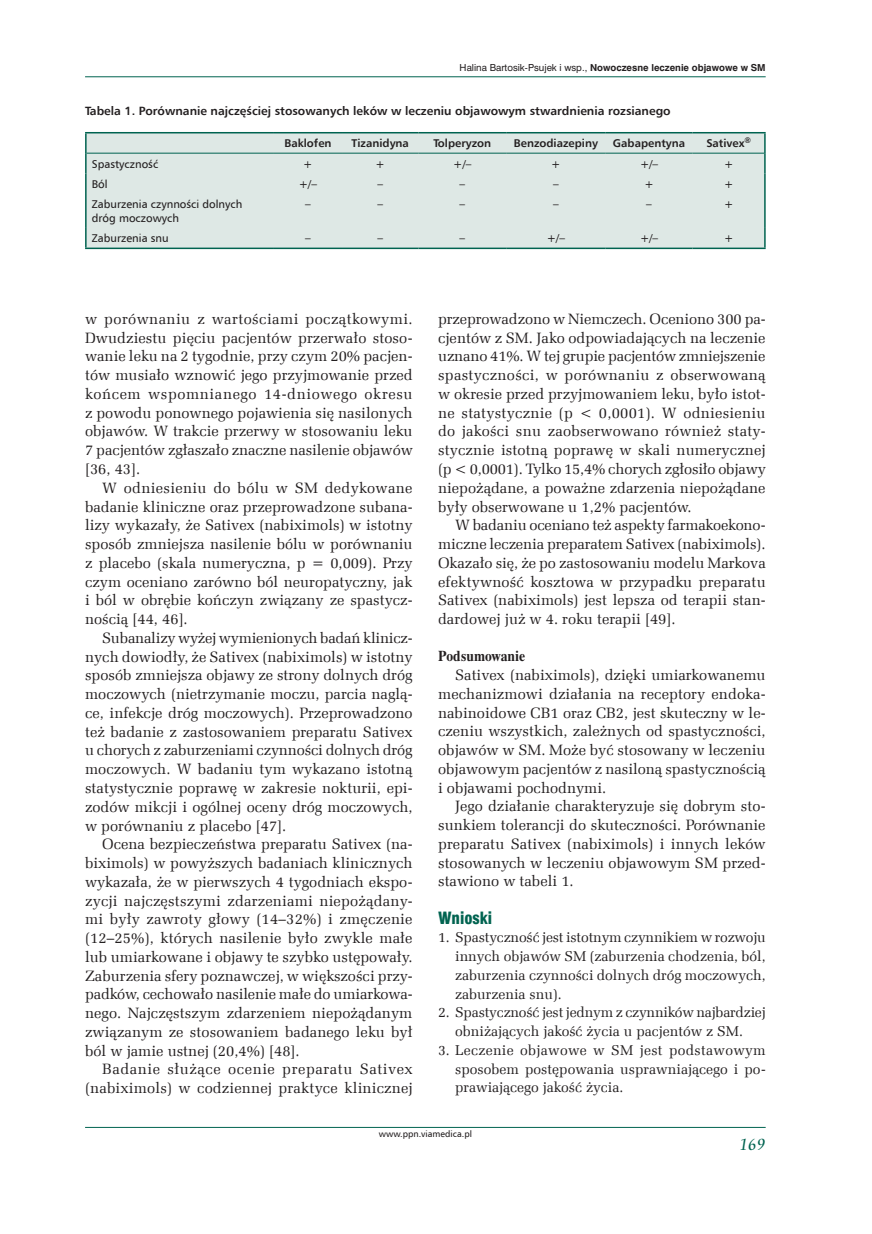
<style>
.page{position:relative;width:872px;height:1234px;background:#fff}
.page>*{position:absolute;margin:0;border:0;box-sizing:border-box;transform-origin:0 0}
._05_srodtytul{font:16.5px "Swis 721 Blk Cn EU";color:#006350}
.t1{font:italic 16.5px "Carmina Md PL";color:#006350;scale:.9 1}
._04_tekst{font:15px/18.8px "Zapf Ellipt EU";color:#231f20;text-align:justify}
._05_srodtytul_2{font:700 15px "Time Ibis EE";color:#231f20;scale:.9 1}
.t2{font:14.25px/18.8px "Zapf Ellipt EU";color:#231f20;text-align:justify}
._07_tabelka_tytuł{font:700 12px "Humnst 777 EU";color:#231f20}
._07_tabelka_tekst{font:11.25px/13.5px "Humnst 777 EU";color:#231f20}
._07_tabelka_nagłówek{font:700 11.25px "Humnst 777 EU";color:#231f20}
.t3{font:700 9px "Swis 721 PL";color:#231f20}
.t4{font:9px "Humnst 777 EU";color:#231f20}
.s1{font-weight:400}
</style>
<div class="page">
<hr style="left:85px;top:76px;width:680px;height:1px;background:#006350">
<hr style="left:85px;top:1126px;width:680px;height:1px;background:#006350">
<div style="left:87px;top:133px;width:677px;height:114px;background:#dee8e5"></div>
<hr style="left:85px;top:132px;width:189px;height:1px;background:#006350">
<hr style="left:85px;top:133px;width:2px;height:20px;background:#006350">
<hr style="left:274px;top:132px;width:68px;height:1px;background:#006350">
<hr style="left:342px;top:132px;width:76px;height:1px;background:#006350">
<hr style="left:418px;top:132px;width:88px;height:1px;background:#006350">
<hr style="left:506px;top:132px;width:99px;height:1px;background:#006350">
<hr style="left:605px;top:132px;width:87px;height:1px;background:#006350">
<hr style="left:692px;top:132px;width:73px;height:1px;background:#006350">
<hr style="left:85px;top:153px;width:2px;height:20px;background:#006350">
<hr style="left:85px;top:173px;width:2px;height:21px;background:#006350">
<svg style="left:764px;top:133px;width:1px;height:61px"></svg>
<hr style="left:85px;top:194px;width:2px;height:34px;background:#006350">
<hr style="left:764px;top:194px;width:1px;height:34px;background:#006350">
<svg style="left:85px;top:228px;width:2px;height:19px"></svg>
<svg style="left:764px;top:228px;width:1px;height:19px"></svg>
<hr style="left:85px;top:247px;width:189px;height:2px;background:#006350">
<hr style="left:274px;top:247px;width:68px;height:2px;background:#006350">
<hr style="left:342px;top:247px;width:76px;height:2px;background:#006350">
<hr style="left:418px;top:247px;width:88px;height:2px;background:#006350">
<hr style="left:506px;top:247px;width:99px;height:2px;background:#006350">
<hr style="left:605px;top:247px;width:87px;height:2px;background:#006350">
<hr style="left:692px;top:247px;width:73px;height:2px;background:#006350">
<hr style="left:87px;top:153px;width:187px;height:1px;background:#006350">
<hr style="left:274px;top:153px;width:68px;height:1px;background:#006350">
<hr style="left:342px;top:153px;width:76px;height:1px;background:#006350">
<hr style="left:418px;top:153px;width:88px;height:1px;background:#006350">
<hr style="left:506px;top:153px;width:99px;height:1px;background:#006350">
<hr style="left:605px;top:153px;width:87px;height:1px;background:#006350">
<hr style="left:692px;top:153px;width:72px;height:1px;background:#006350">
<p class="t3" style="left:459px;top:62px;width:307px"><span class="s1">Halina Bartosik-Psujek i wsp.,</span> Nowoczesne leczenie objawowe w SM</p>
<p class="_07_tabelka_tytuł" style="left:85px;top:103px;width:587px">Tabela 1. Porównanie najczęściej stosowanych leków w leczeniu objawowym stwardnienia rozsianego</p>
<p class="_07_tabelka_nagłówek" style="left:284px;top:136px;width:49px">Baklofen</p>
<p class="_07_tabelka_nagłówek" style="left:351px;top:136px;width:59px">Tizanidyna</p>
<p class="_07_tabelka_nagłówek" style="left:433px;top:136px;width:59px">Tolperyzon</p>
<p class="_07_tabelka_nagłówek" style="left:514px;top:136px;width:86px">Benzodiazepiny</p>
<p class="_07_tabelka_nagłówek" style="left:613px;top:136px;width:74px">Gabapentyna</p>
<p class="_07_tabelka_nagłówek" style="left:706px;top:136px;width:46px">Sativex<sup>®</sup></p>
<p class="_07_tabelka_tekst" style="left:92px;top:157px;width:68px">Spastyczność</p>
<p class="_07_tabelka_tekst" style="left:303px;top:157px;width:11px">+</p>
<p class="_07_tabelka_tekst" style="left:375px;top:157px;width:11px">+</p>
<p class="_07_tabelka_tekst" style="left:453px;top:157px;width:20px">+/–</p>
<p class="_07_tabelka_tekst" style="left:551px;top:157px;width:11px">+</p>
<p class="_07_tabelka_tekst" style="left:640px;top:157px;width:20px">+/–</p>
<p class="_07_tabelka_tekst" style="left:724px;top:157px;width:11px">+</p>
<p class="_07_tabelka_tekst" style="left:92px;top:177px;width:17px">Ból</p>
<p class="_07_tabelka_tekst" style="left:299px;top:177px;width:20px">+/–</p>
<p class="_07_tabelka_tekst" style="left:377px;top:177px;width:7px">–</p>
<p class="_07_tabelka_tekst" style="left:459px;top:177px;width:7px">–</p>
<p class="_07_tabelka_tekst" style="left:553px;top:177px;width:7px">–</p>
<p class="_07_tabelka_tekst" style="left:644px;top:177px;width:11px">+</p>
<p class="_07_tabelka_tekst" style="left:724px;top:177px;width:11px">+</p>
<p class="_07_tabelka_tekst" style="left:92px;top:197px;width:152px">Zaburzenia czynności dolnych dróg moczowych</p>
<p class="_07_tabelka_tekst" style="left:305px;top:197px;width:7px">–</p>
<p class="_07_tabelka_tekst" style="left:377px;top:197px;width:7px">–</p>
<p class="_07_tabelka_tekst" style="left:459px;top:197px;width:7px">–</p>
<p class="_07_tabelka_tekst" style="left:553px;top:197px;width:7px">–</p>
<p class="_07_tabelka_tekst" style="left:646px;top:197px;width:7px">–</p>
<p class="_07_tabelka_tekst" style="left:724px;top:197px;width:11px">+</p>
<p class="_07_tabelka_tekst" style="left:92px;top:231px;width:78px">Zaburzenia snu</p>
<p class="_07_tabelka_tekst" style="left:305px;top:231px;width:7px">–</p>
<p class="_07_tabelka_tekst" style="left:377px;top:231px;width:7px">–</p>
<p class="_07_tabelka_tekst" style="left:459px;top:231px;width:7px">–</p>
<p class="_07_tabelka_tekst" style="left:547px;top:231px;width:20px">+/–</p>
<p class="_07_tabelka_tekst" style="left:640px;top:231px;width:20px">+/–</p>
<p class="_07_tabelka_tekst" style="left:724px;top:231px;width:11px">+</p>
<p class="_04_tekst" style="left:85px;top:309px;width:329px">w porównaniu z wartościami początkowymi.<br>Dwudziestu pięciu pacjentów przerwało stoso&shy;wanie leku na 2 tygodnie, przy czym 20% pacjen&shy;tów musiało wznowić jego przyjmowanie przed końcem wspomnianego 14-dniowego okresu z powodu ponownego pojawienia się nasilonych objawów. W trakcie przerwy w stosowaniu leku 7 pacjentów zgłaszało znaczne nasilenie objawów [36, 43].</p>
<p class="_04_tekst" style="left:85px;top:478px;width:329px;text-indent:17px">W odniesieniu do bólu w SM dedykowane badanie kliniczne oraz przeprowadzone subana&shy;lizy wykazały, że Sativex (nabiximols) w istotny sposób zmniejsza nasilenie bólu w porównaniu z placebo (skala numeryczna, p = 0,009). Przy czym oceniano zarówno ból neuropatyczny, jak i ból w obrębie kończyn związany ze spastycz&shy;nością [44, 46].</p>
<p class="_04_tekst" style="left:85px;top:628px;width:329px;text-indent:17px">Subanalizy wyżej wymienionych badań klinicz&shy;nych dowiodły, że Sativex (nabiximols) w istotny sposób zmniejsza objawy ze strony dolnych dróg moczowych (nietrzymanie moczu, parcia naglą&shy;ce, infekcje dróg moczowych). Przeprowadzono też badanie z zastosowaniem preparatu Sativex u chorych z zaburzeniami czynności dolnych dróg moczowych. W badaniu tym wykazano istotną statystycznie poprawę w zakresie nokturii, epi&shy;zodów mikcji i ogólnej oceny dróg moczowych, w porównaniu z placebo [47].</p>
<p class="_04_tekst" style="left:85px;top:834px;width:329px;text-indent:17px">Ocena bezpieczeństwa preparatu Sativex (na&shy;biximols) w powyższych badaniach klinicznych wykazała, że w pierwszych 4 tygodniach ekspo&shy;zycji najczęstszymi zdarzeniami niepożądany&shy;mi były zawroty głowy (14–32%) i zmęczenie (12–25%), których nasilenie było zwykle małe lub umiarkowane i objawy te szybko ustępowały.<br>Zaburzenia sfery poznawczej, w większości przy&shy;padków, cechowało nasilenie małe do umiarkowa&shy;nego. Najczęstszym zdarzeniem niepożądanym związanym ze stosowaniem badanego leku był ból w jamie ustnej (20,4%) [48].</p>
<p class="_04_tekst" style="left:85px;top:1059px;width:329px;text-align:right">Badanie służące ocenie preparatu Sativex (nabiximols) w codziennej praktyce klinicznej</p>
<p class="_04_tekst" style="left:438px;top:309px;width:329px">przeprowadzono w Niemczech. Oceniono 300 pa&shy;cjentów z SM. Jako odpowiadających na leczenie uznano 41%. W tej grupie pacjentów zmniejszenie spastyczności, w porównaniu z obserwowaną w okresie przed przyjmowaniem leku, było istot&shy;ne statystycznie (p &lt; 0,0001). W odniesieniu do jakości snu zaobserwowano również staty&shy;stycznie istotną poprawę w skali numerycznej (p &lt; 0,0001). Tylko 15,4% chorych zgłosiło objawy niepożądane, a poważne zdarzenia niepożądane były obserwowane u 1,2% pacjentów.</p>
<p class="_04_tekst" style="left:438px;top:516px;width:329px;text-indent:17px">W badaniu oceniano też aspekty farmakoekono&shy;miczne leczenia preparatem Sativex (nabiximols).<br>Okazało się, że po zastosowaniu modelu Markova efektywność kosztowa w przypadku preparatu Sativex (nabiximols) jest lepsza od terapii stan&shy;dardowej już w 4. roku terapii [49].</p>
<p class="_05_srodtytul_2" style="left:438px;top:647px;width:98px">Podsumowanie</p>
<p class="_04_tekst" style="left:438px;top:665px;width:329px;text-indent:17px">Sativex (nabiximols), dzięki umiarkowanemu mechanizmowi działania na receptory endoka&shy;nabinoidowe CB1 oraz CB2, jest skuteczny w le&shy;czeniu wszystkich, zależnych od spastyczności, objawów w SM. Może być stosowany w leczeniu objawowym pacjentów z nasiloną spastycznością i objawami pochodnymi.</p>
<p class="_04_tekst" style="left:438px;top:797px;width:329px;text-indent:17px">Jego działanie charakteryzuje się dobrym sto&shy;sunkiem tolerancji do skuteczności. Porównanie preparatu Sativex (nabiximols) i innych leków stosowanych w leczeniu objawowym SM przed&shy;stawiono w tabeli 1.</p>
<p class="_05_srodtytul" style="left:438px;top:907px;width:56px">Wnioski</p>
<p class="t2" style="left:455px;top:928px;width:312px;text-indent:-17px">1. Spastyczność jest istotnym czynnikiem w rozwoju innych objawów SM (zaburzenia chodzenia, ból, zaburzenia czynności dolnych dróg moczowych, zaburzenia snu).</p>
<p class="t2" style="left:438px;top:1003px;width:329px;text-align:center">2. Spastyczność jest jednym z czynników najbardziej obniżających jakość życia u pacjentów z SM.</p>
<p class="t2" style="left:455px;top:1040px;width:312px;text-indent:-17px">3. Leczenie objawowe w SM jest podstawowym sposobem postępowania usprawniającego i po&shy;prawiającego jakość życia.</p>
<p class="t4" style="left:379px;top:1127px;width:95px">www.ppn.viamedica.pl</p>
<p class="t1" style="left:739px;top:1134px;width:31px">169</p>
</div>
